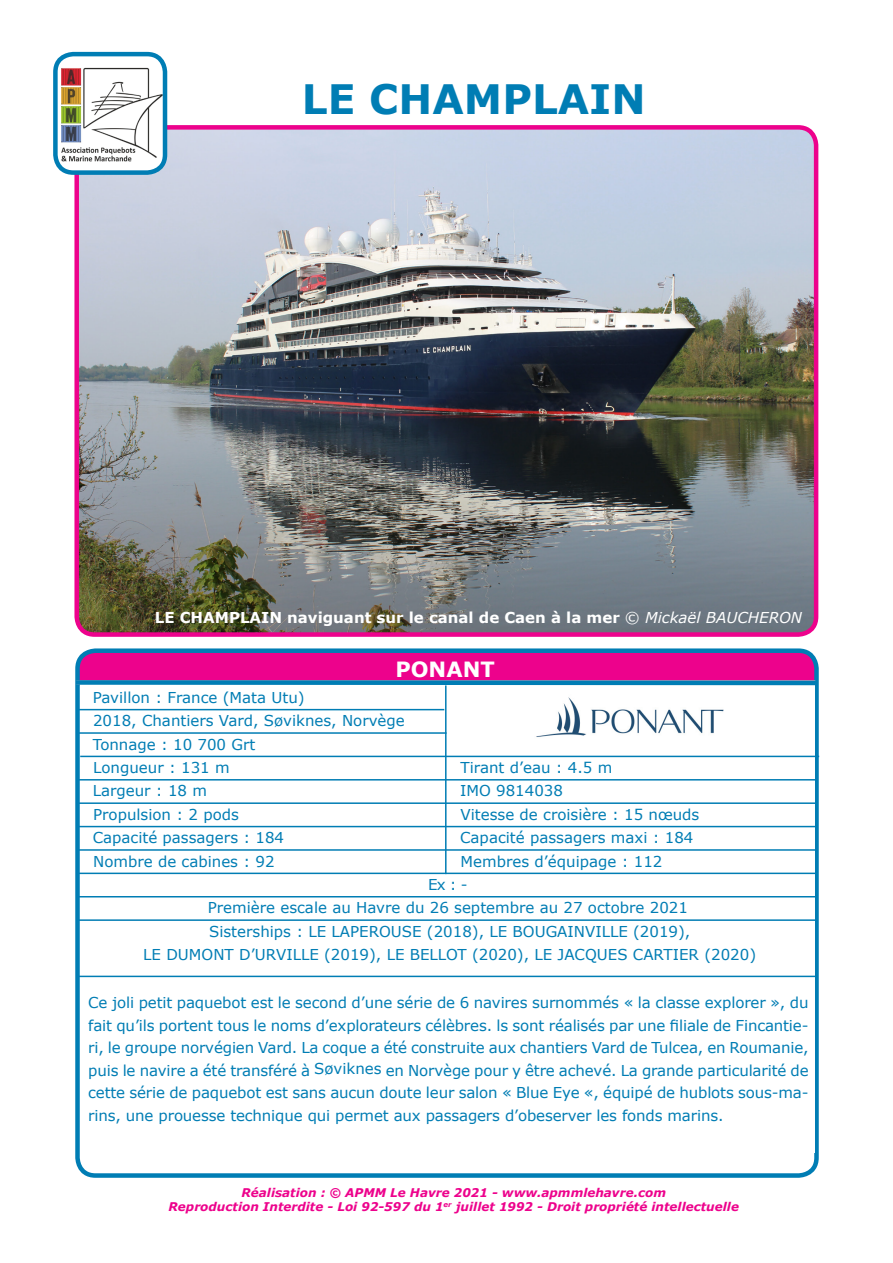
<style>
.page{position:relative;width:893px;height:1263px;background:#fff}
.page>*{position:absolute;margin:0;border:0;box-sizing:border-box;transform-origin:0 0}
.t1{font:700 40.5px "Verdana";color:#007db4}
.t2{font:700 21px "Verdana";color:#fff}
.t3{font:15px/22.5px "Verdana";color:#007db4;text-align:justify}
.t4{font:700 15px "Verdana";color:#fff}
.t5{font:italic 700 12px "Verdana";color:#ed028c}
.s1{font-weight:400}
.s2{font-weight:400;font-style:italic}
</style>
<div class="page">
<img style="left:79px;top:130px;width:737px;height:502px">
<div style="left:74px;top:125px;width:744px;height:512px;border:4px solid #ed028c;border-radius:18px"></div>
<div style="left:78px;top:651px;width:739px;height:44px;background:#ed028c;border-radius:18px"></div>
<div style="left:75px;top:648px;width:744px;height:530px;border:4px solid #007db4;border-radius:18px"></div>
<div style="left:80px;top:682px;width:735px;height:471px;background:#fff"></div>
<hr style="left:78px;top:709px;width:366px;height:1px;background:#007db4">
<hr style="left:445px;top:685px;width:2px;height:189px;background:#007db4">
<hr style="left:77px;top:732px;width:370px;height:2px;background:#007db4">
<hr style="left:80px;top:756px;width:739px;height:1px;background:#007db4">
<hr style="left:79px;top:779px;width:738px;height:1px;background:#007db4">
<hr style="left:79px;top:802px;width:738px;height:2px;background:#007db4">
<hr style="left:79px;top:826px;width:738px;height:1px;background:#007db4">
<hr style="left:79px;top:849px;width:738px;height:2px;background:#007db4">
<hr style="left:79px;top:872px;width:738px;height:2px;background:#007db4">
<hr style="left:78px;top:896px;width:738px;height:1px;background:#007db4">
<hr style="left:78px;top:919px;width:739px;height:2px;background:#007db4">
<hr style="left:78px;top:976px;width:739px;height:1px;background:#007db4">
<svg style="left:75px;top:678px;width:744px;height:9px"></svg>
<div style="left:55px;top:54px;width:110px;height:119px;background:#fff;border-radius:18px"></div>
<img style="left:58px;top:64px;width:104px;height:104px">
<div style="left:53px;top:52px;width:114px;height:123px;border:4px solid #007db4;border-radius:18px"></div>
<img style="left:536px;top:697px;width:188px;height:40px">
<p class="t1" style="left:302px;top:73px;width:345px">LE CHAMPLAIN</p>
<p class="t4" style="left:155px;top:608px;width:649px">LE CHAMPLAIN naviguant sur le canal de Caen à la mer <span class="s1">©</span> <span class="s2">Mickaël BAUCHERON</span></p>
<p class="t2" style="left:395px;top:656px;width:101px">PONANT</p>
<p class="t3" style="left:93px;top:686px;width:213px">Pavillon : France (Mata Utu)</p>
<p class="t3" style="left:93px;top:710px;width:313px">2018, Chantiers Vard, Søviknes, Norvège</p>
<p class="t3" style="left:93px;top:733px;width:164px">Tonnage : 10 700 Grt</p>
<p class="t3" style="left:93px;top:756px;width:138px">Longueur : 131 m</p>
<p class="t3" style="left:93px;top:780px;width:116px">Largeur : 18 m</p>
<p class="t3" style="left:93px;top:803px;width:147px">Propulsion : 2 pods</p>
<p class="t3" style="left:93px;top:827px;width:193px">Capacité passagers : 184</p>
<p class="t3" style="left:93px;top:850px;width:183px">Nombre de cabines : 92</p>
<p class="t3" style="left:428px;top:873px;width:41px">Ex : -</p>
<p class="t3" style="left:208px;top:897px;width:482px">Première escale au Havre du 26 septembre au 27 octobre 2021</p>
<p class="t3" style="left:461px;top:756px;width:153px">Tirant d’eau : 4.5 m</p>
<p class="t3" style="left:460px;top:780px;width:104px">IMO 9814038</p>
<p class="t3" style="left:461px;top:803px;width:240px">Vitesse de croisière : 15 nœuds</p>
<p class="t3" style="left:460px;top:827px;width:235px">Capacité passagers maxi : 184</p>
<p class="t3" style="left:461px;top:850px;width:203px">Membres d’équipage : 112</p>
<p class="t3" style="left:209px;top:921px;width:483px">Sisterships : LE LAPEROUSE (2018), LE BOUGAINVILLE (2019),</p>
<p class="t3" style="left:143px;top:943px;width:614px">LE DUMONT D’URVILLE (2019), LE BELLOT (2020), LE JACQUES CARTIER (2020)</p>
<p class="t3" style="left:88px;top:992px;width:722px">Ce joli petit paquebot est le second d’une série de 6 navires surnommés « la classe explorer », du fait qu’ils portent tous le noms d’explorateurs célèbres. ls sont réalisés par une filiale de Fincantie&shy;ri, le groupe norvégien Vard. La coque a été construite aux chantiers Vard de Tulcea, en Roumanie, puis le navire a été transféré à Søviknes en Norvège pour y être achevé. La grande particularité de cette série de paquebot est sans aucun doute leur salon « Blue Eye «, équipé de hublots sous-ma&shy;rins, une prouesse technique qui permet aux passagers d’obeserver les fonds marins.</p>
<p class="t5" style="left:242px;top:1185px;width:426px">Réalisation : © APMM Le Havre 2021 - www.apmmlehavre.com</p>
<p class="t5" style="left:169px;top:1199px;width:572px">Reproduction Interdite - Loi 92-597 du 1<sup>er</sup> juillet 1992 - Droit propriété intellectuelle</p>
</div>
